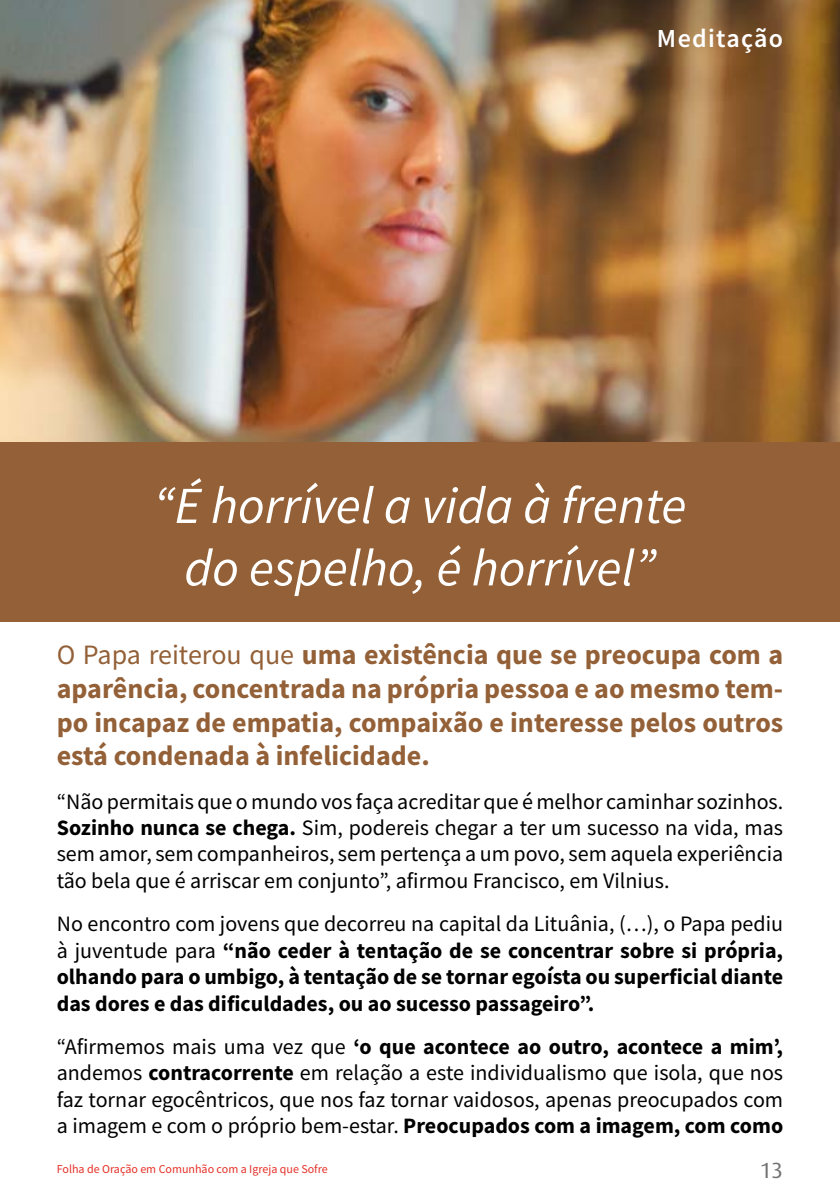
<style>
.page{position:relative;width:840px;height:1191px;background:#fff}
.page>*{position:absolute;margin:0;border:0;box-sizing:border-box;transform-origin:0 0}
.t1{font:italic 52px/62.4px "Source Sans Pro";color:#fff;text-align:center}
.t2{font:700 28px/33.6px "Source Sans Pro";color:#936037;text-align:justify}
.t3{font:600 26px "Source Sans Pro";letter-spacing:.05em;color:#fff}
.t4{font:22px/26.4px "Source Sans Pro";color:#000;text-align:justify}
.t5{font:700 22px/26.4px "Source Sans Pro";color:#000;text-align:justify}
.t6{font:22px "Dax";color:#727271}
.t7{font:12px "Source Sans Pro";color:#e63027}
.s1{font-weight:400}
.s2{font-weight:700}
</style>
<div class="page">
<img style="left:0;top:0;width:839px;height:442px">
<div style="left:0;top:442px;width:839px;height:180px;background:#936037"></div>
<p class="t3" style="left:656px;top:21px;width:128px">Meditação</p>
<h1 class="t1" style="left:153px;top:474px;width:534px">“É horrível a vida à frente do espelho, é horrível”</h1>
<p class="t2" style="left:57px;top:638px;width:727px"><span class="s1">O Papa reiterou que</span> uma existência que se preocupa com a aparência, concentrada na própria pessoa e ao mesmo tem&shy;po incapaz de empatia, compaixão e interesse pelos outros está condenada à infelicidade.</p>
<p class="t4" style="left:57px;top:788px;width:727px">“Não permitais que o mundo vos faça acreditar que é melhor caminhar sozinhos.<br><span class="s2">Sozinho nunca se chega.</span> Sim, podereis chegar a ter um sucesso na vida, mas sem amor, sem companheiros, sem pertença a um povo, sem aquela experiência tão bela que é arriscar em conjunto”, afirmou Francisco, em Vilnius.</p>
<p class="t5" style="left:57px;top:910px;width:727px"><span class="s1">No encontro com jovens que decorreu na capital da Lituânia, (…), o Papa pediu à juventude para</span> “não ceder à tentação de se concentrar sobre si própria, olhando para o umbigo, à tentação de se tornar egoísta ou superficial diante das dores e das dificuldades, ou ao sucesso passageiro”.</p>
<p class="t4" style="left:57px;top:1033px;width:727px">“Afirmemos mais uma vez que <span class="s2">‘o que acontece ao outro, acontece a mim’, </span>andemos <span class="s2">contracorrente</span> em relação a este individualismo que isola, que nos faz tornar egocêntricos, que nos faz tornar vaidosos, apenas preocupados com a imagem e com o próprio bem-estar. <span class="s2">Preocupados com a imagem, com como</span></p>
<p class="t7" style="left:57px;top:1161px;width:272px">Folha de Oração em Comunhão com a Igreja que Sofre</p>
<p class="t6" style="left:759px;top:1157px;width:25px">13</p>
</div>
